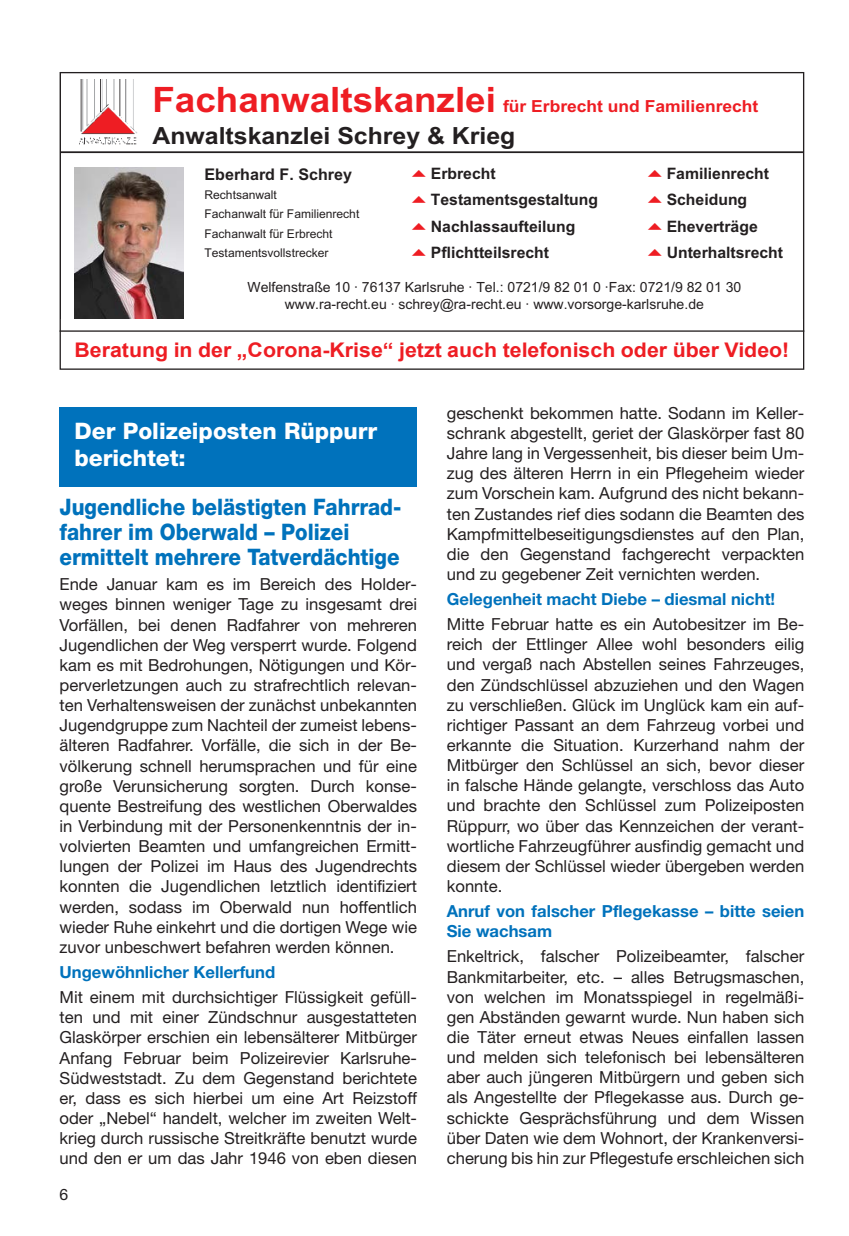
<style>
.page{position:relative;width:849px;height:1236px;background:#fff}
.page>*{position:absolute;margin:0;border:0;box-sizing:border-box;transform-origin:0 0}
.t1{font:700 23.62px "M Arial";color:#231f20;scale:1.05 1}
.t2{font:22.75px/24.8px "Helvetica Neue Helvetica 85 Hv";color:#0072bc;scale:.9 1}
.t3{font:22.75px/27.3px "Helvetica Neue Helvetica 85 Hv";color:#fff}
.t4{font:700 20.12px "Arial";color:#ee1d23;scale:1.06 1}
.t5{font:16.62px/20.1px "Helvetica Neue Helvetica 55 Rmn";color:#231f20;text-align:justify}
.t6{font:700 16.62px/20.1px "Helvetica Neue Helvetica 75";color:#0072bc}
.t7{font:700 16.62px "M Arial";color:#ee1d23;scale:1.05 1}
.t8{font:700 16.1px "M Arial";color:#231f20}
.t9{font:700 15.75px/26.2px "M Arial";color:#231f20}
.t10{font:15.75px "Helvetica Neue Helvetica 55 Rmn";color:#231f20}
.t11{font:14px/17.5px "M Arial";color:#231f20;text-align:center}
.t12{font:12.08px/19.2px "M Arial";color:#231f20}
.s1{font-size:35px}
</style>
<div class="page">
<div style="left:60px;top:407px;width:357px;height:79px;background:#0072bc"></div>
<svg style="left:61px;top:79px;width:741px;height:239px"></svg>
<img style="left:79px;top:80px;width:58px;height:65px">
<hr style="left:61px;top:151px;width:741px;height:2px;background:#231f20">
<hr style="left:60px;top:330px;width:744px;height:2px;background:#231f20">
<svg style="left:412px;top:170px;width:14px;height:7px"></svg>
<svg style="left:412px;top:196px;width:14px;height:7px"></svg>
<svg style="left:412px;top:222px;width:14px;height:7px"></svg>
<svg style="left:412px;top:249px;width:14px;height:6px"></svg>
<svg style="left:647px;top:170px;width:14px;height:7px"></svg>
<svg style="left:647px;top:196px;width:14px;height:7px"></svg>
<svg style="left:647px;top:222px;width:14px;height:7px"></svg>
<svg style="left:647px;top:249px;width:14px;height:6px"></svg>
<p class="t7" style="left:152px;top:97px;width:578px"><span class="s1">Fachanwaltskanzlei</span> für Erbrecht und Familienrecht</p>
<h1 class="t1" style="left:152px;top:122px;width:347px">Anwaltskanzlei Schrey &amp; Krieg</h1>
<p class="t9" style="left:431px;top:160px;width:169px">Erbrecht<br>Testamentsgestaltung<br>Nachlassaufteilung<br>Pflichtteilsrecht</p>
<p class="t9" style="left:666px;top:160px;width:118px">Familienrecht<br>Scheidung<br>Eheverträge<br>Unterhaltsrecht</p>
<p class="t11" style="left:247px;top:278px;width:495px">Welfenstraße 10 · 76137 Karlsruhe · Tel.: 0721/9 82 01 0 ·Fax: 0721/9 82 01 30 www.ra-recht.eu · schrey@ra-recht.eu · www.vorsorge-karlsruhe.de</p>
<p class="t4" style="left:74px;top:335px;width:675px">Beratung in der „Corona-Krise“ jetzt auch telefonisch oder über Video!</p>
<p class="t8" style="left:204px;top:165px;width:149px">Eberhard F. Schrey</p>
<p class="t12" style="left:204px;top:185px;width:156px">Rechtsanwalt<br>Fachanwalt für Familienrecht<br>Fachanwalt für Erbrecht<br>Testamentsvollstrecker</p>
<h2 class="t3" style="left:74px;top:417px;width:304px">Der Polizeiposten Rüppurr berichtet:</h2>
<h2 class="t2" style="left:60px;top:495px;width:381px">Jugendliche belästigten Fahrrad&shy;fahrer im Oberwald – Polizei ermittelt mehrere Tatverdächtige</h2>
<p class="t5" style="left:60px;top:574px;width:359px">Ende Januar kam es im Bereich des Holder&shy;weges binnen weniger Tage zu insgesamt drei Vorfällen, bei denen Radfahrer von mehreren Jugendlichen der Weg versperrt wurde. Folgend kam es mit Bedrohungen, Nötigungen und Kör&shy;perverletzungen auch zu strafrechtlich relevan&shy;ten Verhaltensweisen der zunächst unbekannten Jugendgruppe zum Nachteil der zumeist lebens&shy;älteren Radfahrer. Vorfälle, die sich in der Be&shy;völkerung schnell herumsprachen und für eine große Verunsicherung sorgten. Durch konse&shy;quente Bestreifung des westlichen Oberwaldes in Verbindung mit der Personenkenntnis der in&shy;volvierten Beamten und umfangreichen Ermitt&shy;lungen der Polizei im Haus des Jugendrechts konnten die Jugendlichen letztlich identifiziert werden, sodass im Oberwald nun hoffentlich wieder Ruhe einkehrt und die dortigen Wege wie zuvor unbeschwert befahren werden können.</p>
<p class="t6" style="left:60px;top:961px;width:217px">Ungewöhnlicher Kellerfund</p>
<p class="t5" style="left:60px;top:986px;width:359px">Mit einem mit durchsichtiger Flüssigkeit gefüll&shy;ten und mit einer Zündschnur ausgestatteten Glaskörper erschien ein lebensälterer Mitbürger Anfang Februar beim Polizeirevier Karlsruhe-Südweststadt. Zu dem Gegenstand berichtete er, dass es sich hierbei um eine Art Reizstoff oder „Nebel“ handelt, welcher im zweiten Welt&shy;krieg durch russische Streitkräfte benutzt wurde und den er um das Jahr 1946 von eben diesen</p>
<p class="t10" style="left:60px;top:1184px;width:10px">6</p>
<p class="t5" style="left:446px;top:402px;width:359px">geschenkt bekommen hatte. Sodann im Keller&shy;schrank abgestellt, geriet der Glaskörper fast 80<br>Jahre lang in Vergessenheit, bis dieser beim Um&shy;zug des älteren Herrn in ein Pflegeheim wieder zum Vorschein kam. Aufgrund des nicht bekann&shy;ten Zustandes rief dies sodann die Beamten des Kampfmittelbeseitigungsdienstes auf den Plan, die den Gegenstand fachgerecht verpackten und zu gegebener Zeit vernichten werden.</p>
<p class="t6" style="left:446px;top:588px;width:330px">Gelegenheit macht Diebe – diesmal nicht!</p>
<p class="t5" style="left:446px;top:614px;width:359px">Mitte Februar hatte es ein Autobesitzer im Be&shy;reich der Ettlinger Allee wohl besonders eilig und vergaß nach Abstellen seines Fahrzeuges, den Zündschlüssel abzuziehen und den Wagen zu verschließen. Glück im Unglück kam ein auf&shy;richtiger Passant an dem Fahrzeug vorbei und erkannte die Situation. Kurzerhand nahm der Mitbürger den Schlüssel an sich, bevor dieser in falsche Hände gelangte, verschloss das Auto und brachte den Schlüssel zum Polizeiposten Rüppurr, wo über das Kennzeichen der verant&shy;wortliche Fahrzeugführer ausfindig gemacht und diesem der Schlüssel wieder übergeben werden konnte.</p>
<p class="t6" style="left:446px;top:900px;width:359px">Anruf von falscher Pflegekasse – bitte seien<br>Sie wachsam</p>
<p class="t5" style="left:446px;top:946px;width:359px">Enkeltrick, falscher Polizeibeamter, falscher Bankmitarbeiter, etc. – alles Betrugsmaschen, von welchen im Monatsspiegel in regelmäßi&shy;gen Abständen gewarnt wurde. Nun haben sich die Täter erneut etwas Neues einfallen lassen und melden sich telefonisch bei lebensälteren aber auch jüngeren Mitbürgern und geben sich als Angestellte der Pflegekasse aus. Durch ge&shy;schickte Gesprächsführung und dem Wissen über Daten wie dem Wohnort, der Krankenversi&shy;cherung bis hin zur Pflegestufe erschleichen sich</p>
</div>
